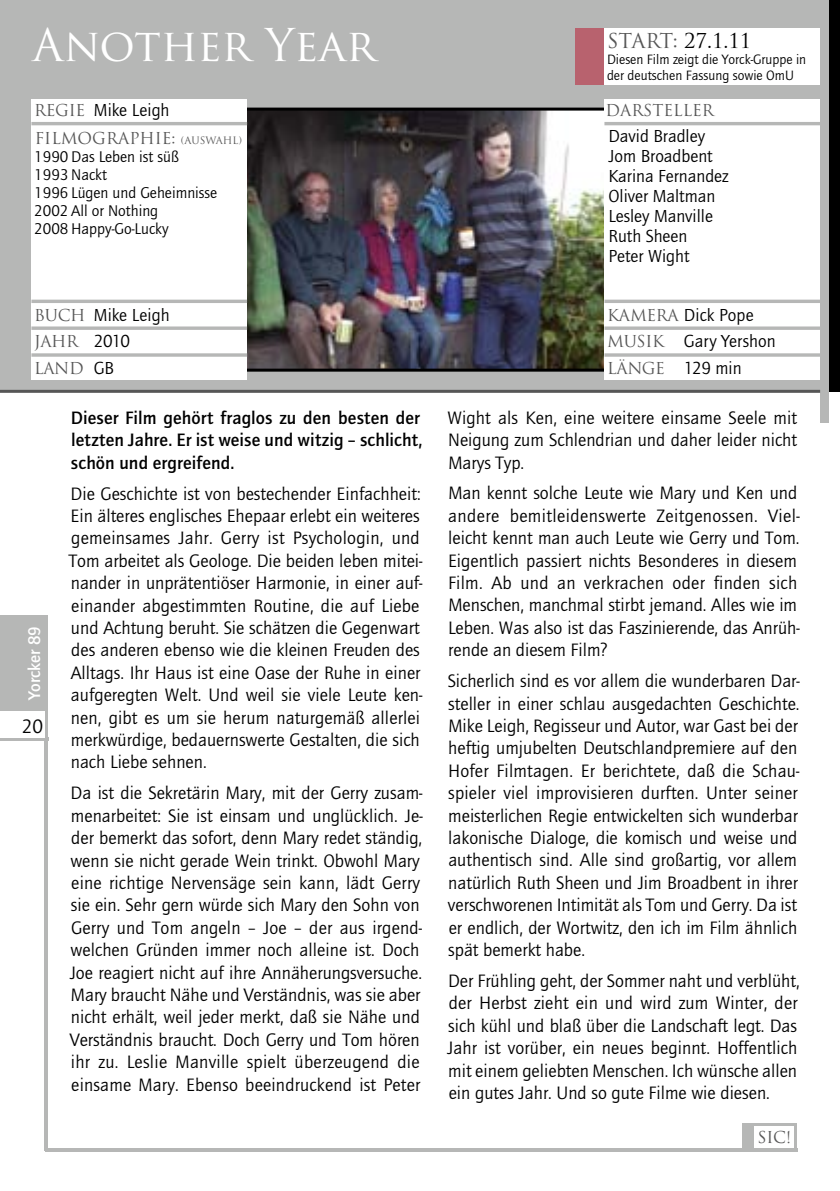
<style>
.page{position:relative;width:840px;height:1191px;background:#fff}
.page>*{position:absolute;margin:0;border:0;box-sizing:border-box;transform-origin:0 0}
.t1{font:44px "Trajan Pro";color:#fff}
.t2{font:20px "Trajan Pro";color:#000}
.t3{font:20px "Quay Itc T Book Y";color:#000}
.t4{font:18.6px/22.4px "Quay Itc T Book Y";color:#000}
.t5{font:18.6px/22.4px "Quay Itc T Bold Y";letter-spacing:.005em;color:#000}
.t6{font:18px/20px "Quay Itc T Book Y";color:#000}
.t7{font:17.4px "Quay Itc T Bold Y";color:#fff}
.t8{font:16px/18px "Quay Itc T Book Y";color:#000}
.t9{font:16px "Trajan Pro";letter-spacing:-.025em;color:#565656}
.t10{font:14px/16px "Quay Itc T Book Y";color:#000}
.t11{font:12px "Trajan Pro";color:#565656}
.t12{font:10px "Trajan Pro";color:#565656}
.s1{font-size:16px}
.s2{color:#565656}
</style>
<div class="page">
<div style="left:819px;top:0;width:20px;height:391px;background:#000"></div>
<hr style="left:45px;top:615px;width:3px;height:536px;background:#b6b7b6">
<div style="left:0;top:615px;width:45px;height:122px;background:#b6b7b6"></div>
<hr style="left:0;top:737px;width:48px;height:3px;background:#b6b7b6">
<div style="left:0;top:0;width:828px;height:391px;background:#b6b7b6"></div>
<div style="left:819px;top:391px;width:9px;height:32px;background:#b6b7b6"></div>
<hr style="left:0;top:390px;width:819px;height:3px;background:#565656">
<hr style="left:48px;top:1148px;width:694px;height:3px;background:#b6b7b6">
<img style="left:247px;top:112px;width:357px;height:256px">
<div style="left:217px;top:108px;width:412px;height:264px;border:3px solid #000"></div>
<div style="left:575px;top:28px;width:29px;height:57px;background:#b8626e"></div>
<div style="left:604px;top:28px;width:215px;height:57px;background:#fff"></div>
<div style="left:0;top:711px;width:45px;height:26px;background:#fff"></div>
<div style="left:604px;top:99px;width:215px;height:281px;background:#fff"></div>
<hr style="left:604px;top:122px;width:215px;height:3px;background:#b6b7b6">
<div style="left:31px;top:99px;width:216px;height:281px;background:#fff"></div>
<hr style="left:31px;top:122px;width:216px;height:3px;background:#b6b7b6">
<hr style="left:31px;top:300px;width:216px;height:3px;background:#b6b7b6">
<svg style="left:31px;top:326px;width:216px;height:4px"></svg>
<svg style="left:31px;top:353px;width:216px;height:4px"></svg>
<hr style="left:604px;top:300px;width:215px;height:3px;background:#b6b7b6">
<svg style="left:604px;top:326px;width:215px;height:4px"></svg>
<svg style="left:604px;top:353px;width:215px;height:4px"></svg>
<div style="left:742px;top:1122px;width:55px;height:29px;background:#b6b7b6"></div>
<div style="left:754px;top:1126px;width:39px;height:21px;background:#fff"></div>
<hr style="left:839px;top:0;width:1px;height:391px;background:#000">
<h1 class="t1" style="left:33px;top:17px;width:344px">ANOTHER YEAR</h1>
<p class="t9" style="left:34px;top:100px;width:22px">REGIE</p>
<p class="t6" style="left:94px;top:100px;width:77px">Mike Leigh</p>
<p class="t9" style="left:35px;top:128px;width:22px">FILMOGRAPHIE</p>
<p class="t12" style="left:171px;top:134px;width:53px"><span class="s1">:</span> (AUS WAHL</p>
<p class="t12" style="left:238px;top:134px;width:5px">)</p>
<p class="t8" style="left:34px;top:147px;width:184px">1990 Das Leben ist süß<br>1993 Nackt<br>1996 Lügen und Geheimnisse<br>2002 All or Nothing<br>2008 Happy-Go-Lucky</p>
<p class="t9" style="left:34px;top:305px;width:25px">BUCH</p>
<p class="t6" style="left:94px;top:304px;width:77px">Mike Leigh</p>
<p class="t9" style="left:34px;top:331px;width:21px">JAHR</p>
<p class="t6" style="left:94px;top:331px;width:38px">2010</p>
<p class="t9" style="left:34px;top:358px;width:24px">LAND</p>
<p class="t6" style="left:94px;top:358px;width:22px">GB</p>
<p class="t7" style="left:24px;top:700px;width:76px;rotate:-90deg">Yorcker 89</p>
<p class="t3" style="left:22px;top:715px;width:23px">20</p>
<p class="t5" style="left:71px;top:406px;width:353px">Dieser Film gehört fraglos zu den besten der letzten Jahre. Er ist weise und witzig – schlicht, schön und ergreifend.</p>
<p class="t4" style="left:69px;top:482px;width:355px">Die Geschichte ist von bestechender Einfachheit:<br>Ein älteres englisches Ehepaar erlebt ein weiteres gemeinsames Jahr. Gerry ist Psychologin, und Tom arbeitet als Geologe. Die beiden leben mitei&shy;nander in unprätentiöser Harmonie, in einer auf&shy;einander abgestimmten Routine, die auf Liebe und Achtung beruht. Sie schätzen die Gegenwart des anderen ebenso wie die kleinen Freuden des Alltags. Ihr Haus ist eine Oase der Ruhe in einer aufgeregten Welt. Und weil sie viele Leute ken&shy;nen, gibt es um sie herum naturgemäß allerlei merkwürdige, bedauernswerte Gestalten, die sich nach Liebe sehnen.</p>
<p class="t4" style="left:70px;top:781px;width:354px">Da ist die Sekretärin Mary, mit der Gerry zusam&shy;menarbeitet: Sie ist einsam und unglücklich. Je&shy;der bemerkt das sofort, denn Mary redet ständig, wenn sie nicht gerade Wein trinkt. Obwohl Mary eine richtige Nervensäge sein kann, lädt Gerry sie ein. Sehr gern würde sich Mary den Sohn von Gerry und Tom angeln – Joe – der aus irgend&shy;welchen Gründen immer noch alleine ist. Doch Joe reagiert nicht auf ihre Annäherungsversuche.<br>Mary braucht Nähe und Verständnis, was sie aber nicht erhält, weil jeder merkt, daß sie Nähe und Verständnis braucht. Doch Gerry und Tom hören ihr zu. Leslie Manville spielt überzeugend die einsame Mary. Ebenso beeindruckend ist Peter</p>
<p class="t2" style="left:606px;top:28px;width:146px"><span class="s2">START:</span> 27.1.11</p>
<p class="t10" style="left:606px;top:51px;width:200px">Diesen Film zeigt die Yorck-Gruppe in der deutschen Fassung sowie OmU</p>
<p class="t9" style="left:605px;top:100px;width:26px">DARS</p>
<p class="t9" style="left:652px;top:100px;width:23px">TELLER</p>
<p class="t6" style="left:608px;top:126px;width:122px">David Bradley<br>Jom Broadbent<br>Karina Fernandez<br>Oliver Maltman<br>Lesley Manville<br>Ruth Sheen<br>Peter Wight</p>
<p class="t9" style="left:607px;top:305px;width:25px">KAMERA</p>
<p class="t6" style="left:683px;top:304px;width:71px">Dick Pope</p>
<p class="t9" style="left:607px;top:331px;width:28px">MUSIK</p>
<p class="t6" style="left:683px;top:331px;width:93px">Gary Yershon</p>
<p class="t9" style="left:607px;top:358px;width:33px">LÄNGE</p>
<p class="t6" style="left:683px;top:358px;width:59px">129 min</p>
<p class="t4" style="left:447px;top:406px;width:351px;text-align:justify">Wight als Ken, eine weitere einsame Seele mit Neigung zum Schlendrian und daher leider nicht Marys Typ.</p>
<p class="t4" style="left:448px;top:482px;width:353px">Man kennt solche Leute wie Mary und Ken und andere bemitleidenswerte Zeitgenossen. Viel&shy;leicht kennt man auch Leute wie Gerry und Tom.<br>Eigentlich passiert nichts Besonderes in diesem Film. Ab und an verkrachen oder finden sich Menschen, manchmal stirbt jemand. Alles wie im Leben. Was also ist das Faszinierende, das Anrüh&shy;rende an diesem Film?</p>
<p class="t4" style="left:447px;top:669px;width:353px">Sicherlich sind es vor allem die wunderbaren Dar&shy;steller in einer schlau ausgedachten Geschichte.<br>Mike Leigh, Regisseur und Autor, war Gast bei der heftig umjubelten Deutschlandpremiere auf den Hofer Filmtagen. Er berichtete, daß die Schau&shy;spieler viel improvisieren durften. Unter seiner meisterlichen Regie entwickelten sich wunderbar lakonische Dialoge, die komisch und weise und authentisch sind. Alle sind großartig, vor allem natürlich Ruth Sheen und Jim Broadbent in ihrer verschworenen Intimität als Tom und Gerry. Da ist er endlich, der Wortwitz, den ich im Film ähnlich spät bemerkt habe.</p>
<p class="t4" style="left:447px;top:969px;width:354px">Der Frühling geht, der Sommer naht und verblüht, der Herbst zieht ein und wird zum Winter, der sich kühl und blaß über die Landschaft legt. Das Jahr ist vorüber, ein neues beginnt. Hoffentlich mit einem geliebten Menschen. Ich wünsche allen ein gutes Jahr. Und so gute Filme wie diesen.</p>
<p class="t11" style="left:755px;top:1129px;width:37px">G<span class="s1">SIC</span>EHA <span class="s1">!</span></p>
</div>
